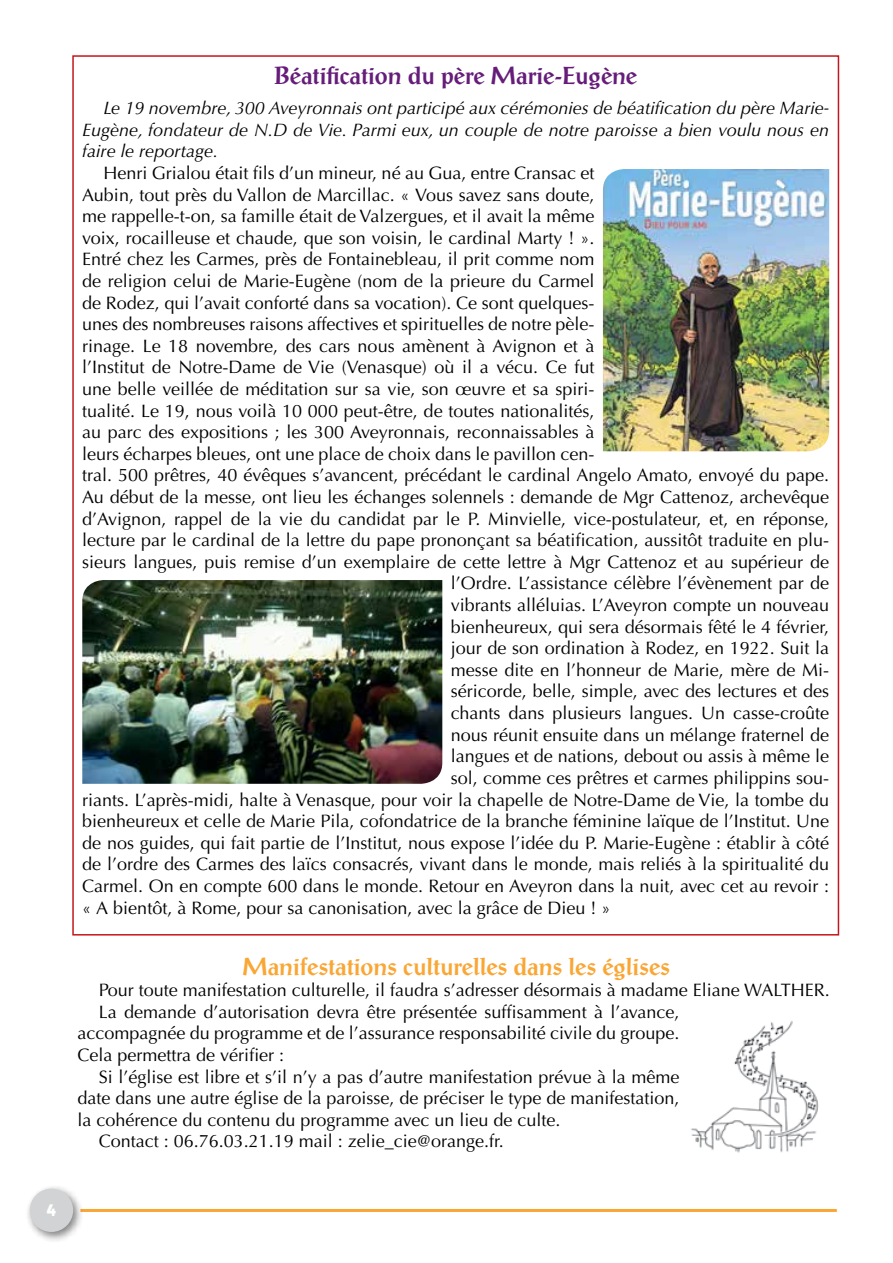
<style>
.page{position:relative;width:893px;height:1263px;background:#fff}
.page>*{position:absolute;margin:0;border:0;box-sizing:border-box;transform-origin:0 0}
.No_Spacing{font:700 24px "Post Antiqua";color:#faa634}
.No_Spacing-2{font:700 24px "Post Antiqua";color:#651d79}
.No_Spacing-3{font:18px/21.6px "Optima LT Std";color:#000;text-align:justify}
.No_Spacing-4{font:italic 18px/21.6px "Optima LT Std";color:#000;text-align:justify}
.t1{font:14.25px "Revue Std";color:#fff}
</style>
<div class="page">
<hr style="left:80px;top:1209px;width:757px;height:3px;background:#faa634">
<div style="left:25px;top:1184px;width:59px;height:59px;background:#000;opacity:.5"></div>
<div style="left:30px;top:1188px;width:43px;height:44px;background:#d1d3d4;border-radius:50%"></div>
<img style="left:82px;top:580px;width:360px;height:204px">
<img style="left:603px;top:169px;width:226px;height:282px">
<img style="left:691px;top:1021px;width:128px;height:132px">
<p class="t1" style="left:47px;top:1201px;width:11px">4</p>
<p class="No_Spacing-2" style="left:274px;top:61px;width:364px">Béatification du père Marie-Eugène</p>
<p class="No_Spacing-4" style="left:82px;top:97px;width:748px;text-indent:21px">Le 19 novembre, 300 Aveyronnais ont participé aux cérémonies de béatification du père Marie-Eugène, fondateur de N.D de Vie. Parmi eux, un couple de notre paroisse a bien voulu nous en faire le reportage.</p>
<p class="No_Spacing-3" style="left:104px;top:162px;width:492px">Henri Grialou était fils d’un mineur, né au Gua, entre Cransac et</p>
<p class="No_Spacing-3" style="left:82px;top:184px;width:514px">Aubin, tout près du Vallon de Marcillac. « Vous savez sans doute,</p>
<p class="No_Spacing-3" style="left:82px;top:206px;width:514px">me rappelle-t-on, sa famille était de Valzergues, et il avait la même</p>
<p class="No_Spacing-3" style="left:82px;top:227px;width:514px">voix, rocailleuse et chaude, que son voisin, le cardinal Marty ! ».</p>
<p class="No_Spacing-3" style="left:82px;top:249px;width:514px">Entré chez les Carmes, près de Fontainebleau, il prit comme nom</p>
<p class="No_Spacing-3" style="left:82px;top:270px;width:514px">de religion celui de Marie-Eugène (nom de la prieure du Carmel</p>
<p class="No_Spacing-3" style="left:82px;top:292px;width:514px">de Rodez, qui l’avait conforté dans sa vocation). Ce sont quelques-</p>
<p class="No_Spacing-3" style="left:82px;top:314px;width:514px">unes des nombreuses raisons affectives et spirituelles de notre pèle-</p>
<p class="No_Spacing-3" style="left:82px;top:335px;width:514px">rinage. Le 18 novembre, des cars nous amènent à Avignon et à</p>
<p class="No_Spacing-3" style="left:82px;top:357px;width:514px">l’Institut de Notre-Dame de Vie (Venasque) où il a vécu. Ce fut</p>
<p class="No_Spacing-3" style="left:82px;top:378px;width:514px">une belle veillée de méditation sur sa vie, son œuvre et sa spiri-</p>
<p class="No_Spacing-3" style="left:82px;top:400px;width:514px">tualité. Le 19, nous voilà 10 000 peut-être, de toutes nationalités,</p>
<p class="No_Spacing-3" style="left:82px;top:422px;width:514px">au parc des expositions ; les 300 Aveyronnais, reconnaissables à</p>
<p class="No_Spacing-3" style="left:82px;top:443px;width:514px">leurs écharpes bleues, ont une place de choix dans le pavillon cen-</p>
<p class="No_Spacing-3" style="left:82px;top:465px;width:748px">tral. 500 prêtres, 40 évêques s’avancent, précédant le cardinal Angelo Amato, envoyé du pape.</p>
<p class="No_Spacing-3" style="left:82px;top:486px;width:748px">Au début de la messe, ont lieu les échanges solennels : demande de Mgr Cattenoz, archevêque</p>
<p class="No_Spacing-3" style="left:82px;top:508px;width:748px">d’Avignon, rappel de la vie du candidat par le P. Minvielle, vice-postulateur, et, en réponse,</p>
<p class="No_Spacing-3" style="left:82px;top:530px;width:748px">lecture par le cardinal de la lettre du pape prononçant sa béatification, aussitôt traduite en plu-</p>
<p class="No_Spacing-3" style="left:82px;top:551px;width:748px">sieurs langues, puis remise d’un exemplaire de cette lettre à Mgr Cattenoz et au supérieur de</p>
<p class="No_Spacing-3" style="left:451px;top:573px;width:380px">l’Ordre. L’assistance célèbre l’évènement par de</p>
<p class="No_Spacing-3" style="left:451px;top:594px;width:380px">vibrants alléluias. L’Aveyron compte un nouveau</p>
<p class="No_Spacing-3" style="left:451px;top:616px;width:380px">bienheureux, qui sera désormais fêté le 4 février,</p>
<p class="No_Spacing-3" style="left:451px;top:638px;width:380px">jour de son ordination à Rodez, en 1922. Suit la</p>
<p class="No_Spacing-3" style="left:451px;top:659px;width:380px">messe dite en l’honneur de Marie, mère de Mi-</p>
<p class="No_Spacing-3" style="left:451px;top:681px;width:380px">séricorde, belle, simple, avec des lectures et des</p>
<p class="No_Spacing-3" style="left:451px;top:702px;width:380px">chants dans plusieurs langues. Un casse-croûte</p>
<p class="No_Spacing-3" style="left:451px;top:724px;width:380px">nous réunit ensuite dans un mélange fraternel de</p>
<p class="No_Spacing-3" style="left:451px;top:746px;width:380px">langues et de nations, debout ou assis à même le</p>
<p class="No_Spacing-3" style="left:451px;top:767px;width:380px">sol, comme ces prêtres et carmes philippins sou-</p>
<p class="No_Spacing-3" style="left:82px;top:789px;width:748px">riants. L’après-midi, halte à Venasque, pour voir la chapelle de Notre-Dame de Vie, la tombe du</p>
<p class="No_Spacing-3" style="left:82px;top:810px;width:748px">bienheureux et celle de Marie Pila, cofondatrice de la branche féminine laïque de l’Institut. Une</p>
<p class="No_Spacing-3" style="left:82px;top:832px;width:748px">de nos guides, qui fait partie de l’Institut, nous expose l’idée du P. Marie-Eugène : établir à côté</p>
<p class="No_Spacing-3" style="left:82px;top:854px;width:748px">de l’ordre des Carmes des laïcs consacrés, vivant dans le monde, mais reliés à la spiritualité du</p>
<p class="No_Spacing-3" style="left:82px;top:875px;width:748px">Carmel. On en compte 600 dans le monde. Retour en Aveyron dans la nuit, avec cet au revoir :</p>
<p class="No_Spacing-3" style="left:82px;top:897px;width:530px">« A bientôt, à Rome, pour sa canonisation, avec la grâce de Dieu ! »</p>
<p class="No_Spacing" style="left:242px;top:952px;width:429px">Manifestations culturelles dans les églises</p>
<p class="No_Spacing-3" style="left:99px;top:979px;width:733px">Pour toute manifestation culturelle, il faudra s’adresser désormais à madame Eliane WALTHER.</p>
<p class="No_Spacing-3" style="left:77px;top:1001px;width:603px;text-indent:21px">La demande d’autorisation devra être présentée suffisamment à l’avance, accompagnée du programme et de l’assurance responsabilité civile du groupe.<br>Cela permettra de vérifier :</p>
<p class="No_Spacing-3" style="left:77px;top:1066px;width:604px;text-indent:21px">Si l’église est libre et s’il n’y a pas d’autre manifestation prévue à la même date dans une autre église de la paroisse, de préciser le type de manifestation, la cohérence du contenu du programme avec un lieu de culte.</p>
<p class="No_Spacing-3" style="left:99px;top:1131px;width:407px">Contact : 06.76.03.21.19 mail : zelie_cie@orange.fr.</p>
</div>
